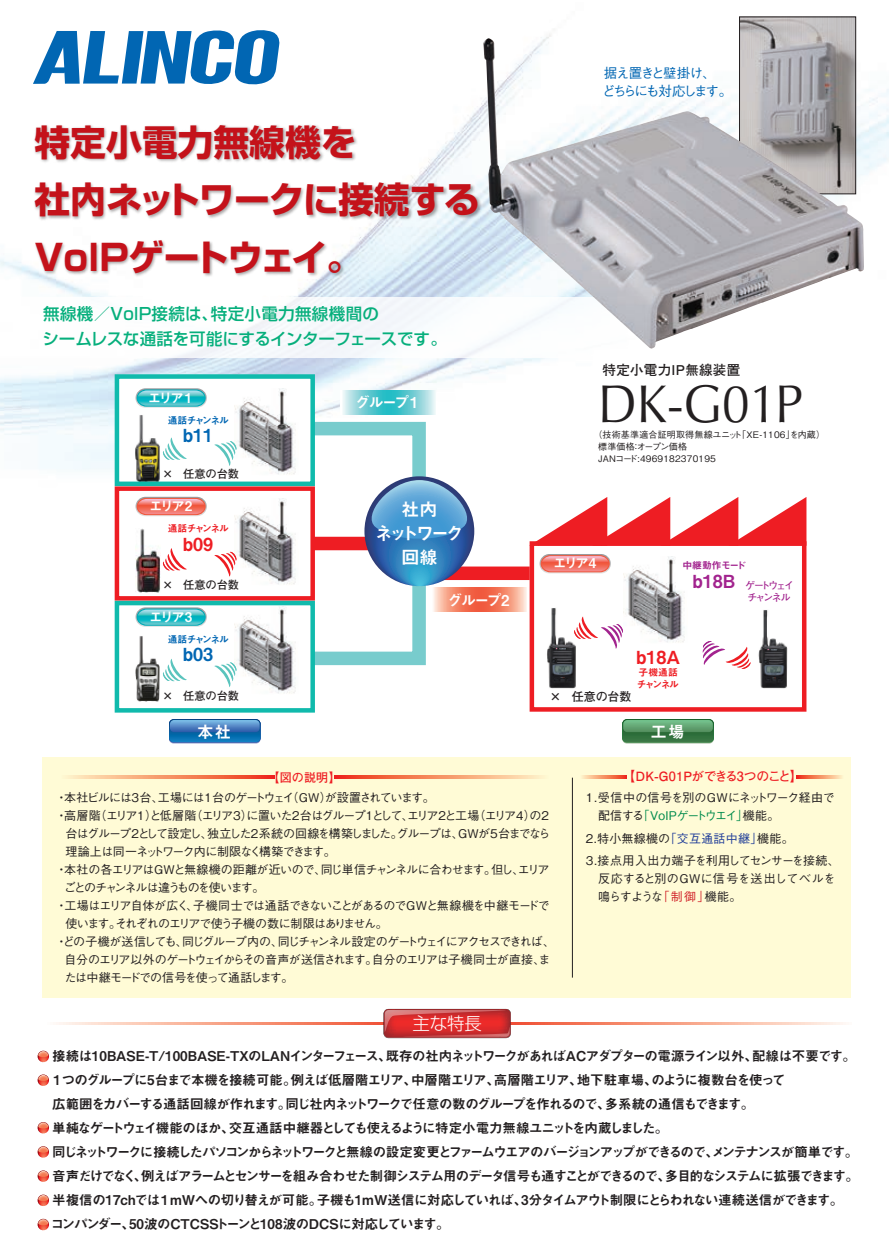
<style>
.page{position:relative;width:889px;height:1252px;background:#fff}
.page>*{position:absolute;margin:0;border:0;box-sizing:border-box;transform-origin:0 0}
.t1{font:53.25px "Optima";color:#231f20;scale:.93 1}
.t2{font:700 35.85px/57.3px "Shin Go Pro";color:#c4121a}
.t3{font:18px/24px "Midashi Go Pro MB31";letter-spacing:-.16em;color:#fff;text-align:center}
.t4{font:18px "Midashi Go Pro MB31";color:#ee1d23}
.t5{font:18px "Midashi Go Pro MB31";color:#0166b3}
.t6{font:18px "Midashi Go Pro MB31";color:#a2238e}
.t7{font:300 17.4px "Shin Go Pro";color:#fff}
.t8{font:500 16.5px/25.5px "Shin Go Pro";letter-spacing:.005em;color:#06af7c}
.t9{font:16.5px "Midashi Go Pro MB31";color:#fff}
.t10{font:15px "Midashi Go Pro MB31";letter-spacing:-.12em;color:#fff}
.t11{font:13.5px/24px "Midashi Go Pro MB31";letter-spacing:-.095em;color:#231f20}
.t12{font:500 13.5px/18px "Gothic BBB Pro";letter-spacing:-.135em;color:#0166b3}
.t13{font:13.5px "Midashi Go Pro MB31";letter-spacing:-.15em;color:#fff}
.t14{font:700 13.5px "Futo Go B101 Pro";letter-spacing:.02em;color:#231f20}
.t15{font:700 13.5px "Futo Go B101 Pro";color:#fff}
.t16{font:700 12.75px "Futo Go B101 Pro";letter-spacing:-.05em;color:#ee1d23}
.t17{font:500 12px "Gothic BBB Pro";letter-spacing:-.115em;color:#231f20}
.t18{font:500 12px "Gothic BBB Pro";letter-spacing:-.08em;color:#231f20}
.t19{font:500 12px "Gothic BBB Pro";letter-spacing:-.06em;color:#231f20}
.t20{font:500 12px "Gothic BBB Pro";letter-spacing:-.1em;color:#231f20}
.t21{font:500 12px "Gothic BBB Pro";letter-spacing:-.05em;color:#231f20}
.t22{font:500 12px/18px "Gothic BBB Pro";letter-spacing:-.035em;color:#231f20}
.t23{font:500 12px/22.5px "Gothic BBB Pro";letter-spacing:.02em;color:#231f20}
.t24{font:500 12px/18px "Gothic BBB Pro";letter-spacing:.005em;color:#231f20}
.t25{font:500 12px "Gothic BBB Pro";letter-spacing:-.135em;color:#231f20}
.t26{font:700 12px "Futo Go B101 Pro";letter-spacing:-.01em;color:#231f20}
.t27{font:700 12px "Futo Go B101 Pro";color:#ee1d23}
.t28{font:700 11.25px "Futo Go B101 Pro";letter-spacing:-.01em;color:#231f20}
.t29{font:9.75px "Midashi Go Pro MB31";letter-spacing:-.15em;color:#0166b3}
.t30{font:700 9.75px/11.9px "Futo Go B101 Pro";letter-spacing:-.2em;color:#a2238e}
.t31{font:9.75px/11.9px "Midashi Go Pro MB31";letter-spacing:-.12em;color:#ee1d23}
.t32{font:9.75px "Midashi Go Pro MB31";letter-spacing:-.15em;color:#ee1d23}
.t33{font:9.75px "Midashi Go Pro MB31";letter-spacing:-.035em;color:#a2238e}
.t34{font:500 9px/12px "Gothic BBB Pro";letter-spacing:.02em;color:#231f20}
.s1{color:#008b4c}
.s2{color:#223f99}
.s3{color:#d1232a}
</style>
<div class="page">
<img style="left:0;top:16px;width:888px;height:1215px">
<div style="left:0;top:297px;width:811px;height:61px;background:#fff"></div>
<img style="left:740px;top:19px;width:113px;height:19px">
<img style="left:483px;top:38px;width:380px;height:310px">
<svg style="left:43px;top:1022px;width:808px;height:2px"></svg>
<svg style="left:383px;top:1008px;width:127px;height:30px;background:#d23d3e"></svg>
<div style="left:529px;top:541px;width:277px;height:170px;background:#fff;border:4px solid #ee1d23"></div>
<div style="left:117px;top:377px;width:195px;height:332px;background:#fff"></div>
<div style="left:42px;top:757px;width:808px;height:240px;background:#fffbd6"></div>
<hr style="left:572px;top:777px;width:1px;height:200px;background:#231f20">
<svg style="left:340px;top:390px;width:96px;height:24px;background:#79d1d7"></svg>
<div style="left:169px;top:720px;width:91px;height:23px;background:#476db3;border-radius:4px"></div>
<svg style="left:169px;top:719px;width:91px;height:23px;background:#307bba"></svg>
<img style="left:234px;top:607px;width:62px;height:87px">
<img style="left:234px;top:498px;width:62px;height:87px">
<img style="left:234px;top:388px;width:62px;height:87px">
<div style="left:419px;top:566px;width:110px;height:14px;background:#ee1d23"></div>
<svg style="left:33px;top:29px;width:247px;height:56px"></svg>
<img style="left:32px;top:122px;width:453px;height:161px">
<img style="left:547px;top:608px;width:29px;height:81px">
<img style="left:623px;top:556px;width:62px;height:87px">
<svg style="left:214px;top:551px;width:23px;height:25px"></svg>
<svg style="left:162px;top:548px;width:25px;height:23px"></svg>
<svg style="left:214px;top:440px;width:23px;height:26px"></svg>
<svg style="left:162px;top:437px;width:25px;height:23px"></svg>
<svg style="left:214px;top:662px;width:23px;height:25px"></svg>
<svg style="left:162px;top:659px;width:25px;height:23px"></svg>
<svg style="left:573px;top:616px;width:50px;height:32px"></svg>
<svg style="left:702px;top:641px;width:48px;height:28px"></svg>
<img style="left:135px;top:415px;width:25px;height:66px">
<img style="left:135px;top:528px;width:25px;height:65px">
<img style="left:136px;top:636px;width:24px;height:65px">
<img style="left:758px;top:610px;width:30px;height:79px">
<svg style="left:68px;top:776px;width:206px;height:2px"></svg>
<svg style="left:582px;top:776px;width:44px;height:2px"></svg>
<svg style="left:796px;top:776px;width:46px;height:2px"></svg>
<svg style="left:334px;top:776px;width:208px;height:2px"></svg>
<svg style="left:477px;top:588px;width:49px;height:24px"></svg>
<div style="left:622px;top:720px;width:91px;height:23px;background:#54915d;border-radius:4px"></div>
<svg style="left:622px;top:719px;width:91px;height:23px"></svg>
<div style="left:115px;top:486px;width:200px;height:114px;border:4px solid #ee1d23"></div>
<div style="left:115px;top:374px;width:200px;height:112px;border:4px solid #10baac"></div>
<div style="left:115px;top:600px;width:200px;height:112px;border:4px solid #10baac"></div>
<svg style="left:135px;top:388px;width:72px;height:20px"></svg>
<svg style="left:136px;top:389px;width:70px;height:17px"></svg>
<svg style="left:135px;top:497px;width:72px;height:19px"></svg>
<svg style="left:136px;top:498px;width:70px;height:17px"></svg>
<svg style="left:539px;top:554px;width:71px;height:19px"></svg>
<svg style="left:540px;top:555px;width:69px;height:17px"></svg>
<svg style="left:135px;top:607px;width:72px;height:20px"></svg>
<svg style="left:136px;top:608px;width:70px;height:17px"></svg>
<svg style="left:299px;top:415px;width:178px;height:257px"></svg>
<svg style="left:521px;top:493px;width:287px;height:55px"></svg>
<svg style="left:37px;top:1050px;width:12px;height:12px"></svg>
<svg style="left:37px;top:1074px;width:12px;height:11px"></svg>
<svg style="left:37px;top:1121px;width:12px;height:12px"></svg>
<svg style="left:37px;top:1146px;width:12px;height:11px"></svg>
<svg style="left:37px;top:1170px;width:12px;height:11px"></svg>
<svg style="left:37px;top:1194px;width:12px;height:11px"></svg>
<svg style="left:37px;top:1218px;width:12px;height:12px"></svg>
<h2 class="t2" style="left:34px;top:110px;width:447px">特定小電力無線機を<br>社内ネットワークに接続する<br>VolPゲートウェイ。</h2>
<p class="t8" style="left:43px;top:299px;width:405px">無線機／VolP接続は、特定小電力無線機間の<br>シームレスな通話を可能にするインターフェースです。</p>
<p class="t13" style="left:148px;top:387px;width:49px">エリア１</p>
<p class="t29" style="left:168px;top:412px;width:63px">通話チャンネル</p>
<h3 class="t5" style="left:183px;top:421px;width:32px">b11</h3>
<p class="t28" style="left:162px;top:465px;width:78px">×　任意の台数</p>
<p class="t13" style="left:149px;top:495px;width:45px">エリア2</p>
<p class="t32" style="left:168px;top:520px;width:63px">通話チャンネル</p>
<h3 class="t4" style="left:183px;top:529px;width:32px">b09</h3>
<p class="t28" style="left:162px;top:576px;width:78px">×　任意の台数</p>
<p class="t13" style="left:149px;top:606px;width:45px">エリア3</p>
<p class="t15" style="left:142px;top:609px;width:48px">エリア３</p>
<p class="t29" style="left:168px;top:631px;width:63px">通話チャンネル</p>
<p class="t10" style="left:355px;top:390px;width:68px">グループ１</p>
<h3 class="t3" style="left:375px;top:494px;width:90px">社内<br>ネットワーク回線</h3>
<p class="t10" style="left:447px;top:588px;width:63px">グループ2</p>
<p class="t12" style="left:602px;top:62px;width:131px">据え置きと壁掛け、<br>どちらにも対応します。</p>
<p class="t14" style="left:602px;top:359px;width:139px">特定小電力IP無線装置</p>
<h1 class="t1" style="left:598px;top:373px;width:221px">DK-G01P</h1>
<p class="t34" style="left:598px;top:428px;width:228px;text-indent:-5px">（技術基準適合証明取得無線ユニット「XE-1106」を内蔵）標準価格：オープン価格<br>JANコード:4969182370195</p>
<p class="t13" style="left:553px;top:552px;width:45px">エリア4</p>
<p class="t33" style="left:682px;top:558px;width:65px">中継動作モード</p>
<h3 class="t6" style="left:692px;top:566px;width:44px">b18B</h3>
<p class="t30" style="left:745px;top:578px;width:50px">ゲートウェイチャンネル</p>
<h3 class="t5" style="left:183px;top:640px;width:32px">b03</h3>
<h3 class="t4" style="left:636px;top:642px;width:45px">b18A</h3>
<p class="t31" style="left:636px;top:665px;width:44px">子機通話チャンネル</p>
<p class="t28" style="left:162px;top:686px;width:78px">×　任意の台数</p>
<p class="t26" style="left:549px;top:687px;width:84px">×　任意の台数</p>
<p class="t9" style="left:197px;top:718px;width:35px">本社</p>
<p class="t9" style="left:650px;top:718px;width:35px">工場</p>
<p class="t27" style="left:267px;top:767px;width:75px">【図の説明】</p>
<p class="t16" style="left:622px;top:766px;width:182px">【DK-G01Pができる3つのこと】</p>
<p class="t20" style="left:56px;top:787px;width:380px">・本社ビルには3台、工場には１台のゲートウェイ（GW）が設置されています。</p>
<p class="t17" style="left:56px;top:805px;width:494px">・高層階（エリア1 ）と低層階（エリア3）に置いた２台はグループ１として、エリア2と工場（エリア４）の2</p>
<p class="t18" style="left:65px;top:823px;width:486px">台はグループ2として設定し、独立した2系統の回線を構築しました。グループは、GWが5台までなら</p>
<p class="t18" style="left:65px;top:841px;width:272px">理論上は同一ネットワーク内に制限なく構築できます。</p>
<p class="t21" style="left:56px;top:859px;width:495px">・本社の各エリアはGWと無線機の距離が近いので、同じ単信チャンネルに合わせます。但し、エリア</p>
<p class="t25" style="left:64px;top:877px;width:202px">ごとのチャンネルは違うものを使います。</p>
<p class="t19" style="left:56px;top:895px;width:495px">・工場はエリア自体が広く、子機同士では通話できないことがあるのでGWと無線機を中継モードで</p>
<p class="t20" style="left:65px;top:913px;width:324px">使います。それぞれのエリアで使う子機の数に制限はありません。</p>
<p class="t17" style="left:56px;top:931px;width:500px">・どの子機が送信しても、同じグループ内の、同じチャンネル設定のゲートウェイにアクセスできれば、</p>
<p class="t19" style="left:65px;top:949px;width:487px">自分のエリア以外のゲートウェイからその音声が送信されます。自分のエリアは子機同士が直接、ま</p>
<p class="t18" style="left:64px;top:967px;width:230px">たは中継モードでの信号を使って通話します。</p>
<p class="t7" style="left:412px;top:1008px;width:71px">主な特長</p>
<p class="t22" style="left:597px;top:787px;width:238px;text-indent:-12px">1.受信中の信号を別のGWにネットワーク経由で配信する<span class="s1">「VoIPゲートウエイ」</span>機能。</p>
<p class="t23" style="left:585px;top:825px;width:255px">2.特小無線機の<span class="s2">「交互通話中継」</span>機能。<br>3.接点用入出力端子を利用してセンサーを接続、</p>
<p class="t24" style="left:597px;top:868px;width:239px">反応すると別のGWに信号を送出してベルを鳴らすような<span class="s3">「制御」</span>機能。</p>
<p class="t11" style="left:50px;top:1042px;width:809px">接続は10BASE-T/100BASE-TXのLANインターフェース、既存の社内ネットワークがあればACアダプターの電源ライン以外、配線は不要です。１つのグループに5台まで本機を接続可能。例えば低層階エリア、中層階エリア、高層階エリア、地下駐車場、のように複数台を使って<br>広範囲をカバーする通話回線が作れます。同じ社内ネットワークで任意の数のグループを作れるので、多系統の通信もできます。<br>単純なゲートウェイ機能のほか、交互通話中継器としても使えるように特定小電力無線ユニットを内蔵しました。<br>同じネットワークに接続したパソコンからネットワークと無線の設定変更とファームウエアのバージョンアップができるので、メンテナンスが簡単です。音声だけでなく、例えばアラームとセンサーを組み合わせた制御システム用のデータ信号も通すことができるので、多目的なシステムに拡張できます。半複信の17chでは１mWへの切り替えが可能。子機も1mW送信に対応していれば、3分タイムアウト制限にとらわれない連続送信ができます。<br>コンパンダー、50波のCTCSSトーンと108波のDCSに対応しています。</p>
</div>
